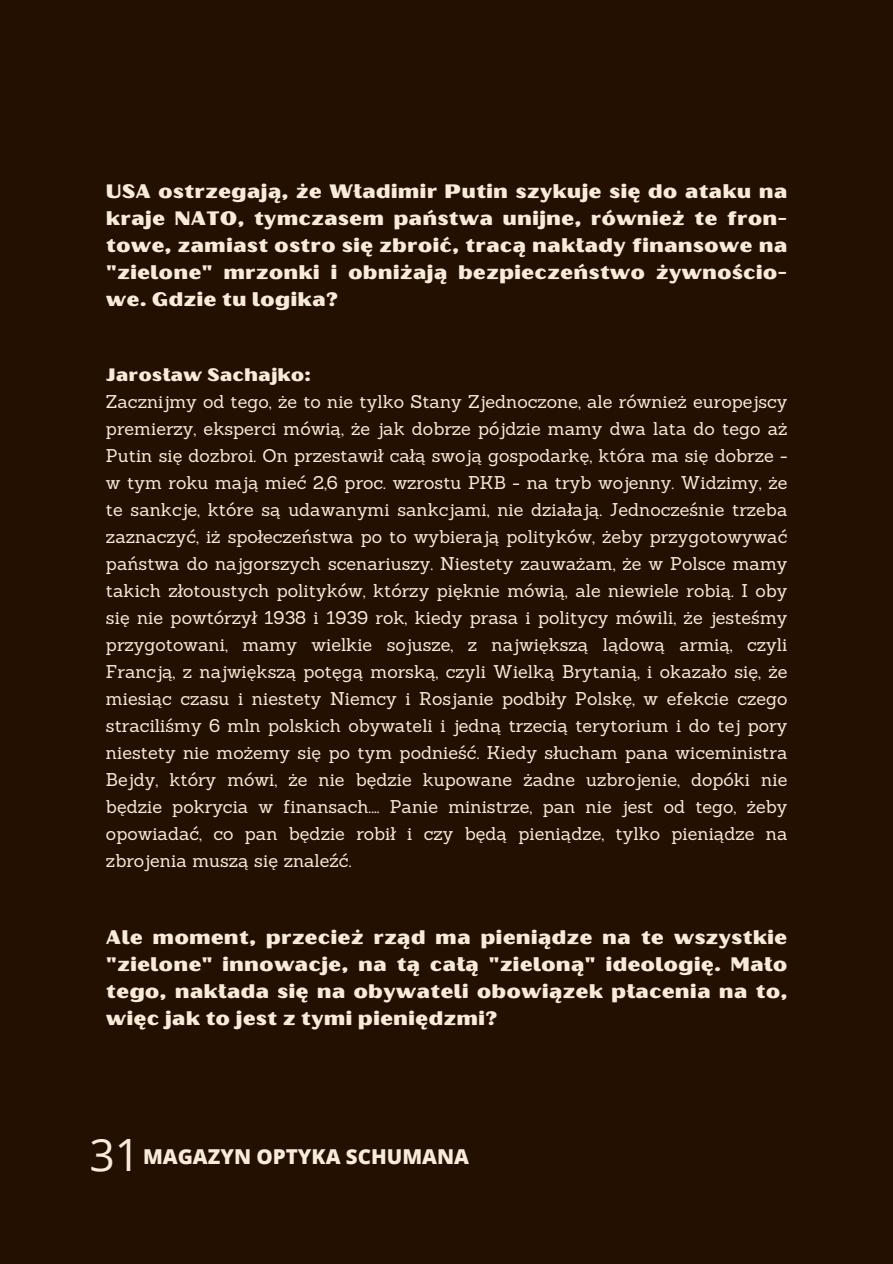
<style>
.page{position:relative;width:893px;height:1264px;background:#fff}
.page>*{position:absolute;margin:0;border:0;box-sizing:border-box;transform-origin:0 0}
.t1{font:800 20.55px "Open Sans";color:#f8ebd7}
.t2{font:19.5px/27px "Oilvare Base";color:#f8ebd7;text-align:justify}
.t3{font:18px/27px "Sanchez";color:#f8ebd7;text-align:justify}
.t4{font:18px "Oilvare Base";color:#f8ebd7}
.s1{font-weight:400;font-size:44.55px}
</style>
<div class="page">
<div style="left:0;top:0;width:892px;height:1263px;background:#241001"></div>
<p class="t2" style="left:106px;top:177px;width:683px">USA ostrzegają, że Władimir Putin szykuje się do ataku na kraje NATO, tymczasem państwa unijne, również te fron&shy;towe, zamiast ostro się zbroić, tracą nakłady finansowe na "zielone" mrzonki i obniżają bezpieczeństwo żywnościo&shy;we. Gdzie tu logika?</p>
<p class="t4" style="left:106px;top:363px;width:206px">Jarosław Sachajko:</p>
<p class="t3" style="left:106px;top:387px;width:683px">Zacznijmy od tego, że to nie tylko Stany Zjednoczone, ale również europejscy premierzy, eksperci mówią, że jak dobrze pójdzie mamy dwa lata do tego aż Putin się dozbroi. On przestawił całą swoją gospodarkę, która ma się dobrze - w tym roku mają mieć 2,6 proc. wzrostu PKB - na tryb wojenny. Widzimy, że te sankcje, które są udawanymi sankcjami, nie działają. Jednocześnie trzeba zaznaczyć, iż społeczeństwa po to wybierają polityków, żeby przygotowywać państwa do najgorszych scenariuszy. Niestety zauważam, że w Polsce mamy takich złotoustych polityków, którzy pięknie mówią, ale niewiele robią. I oby się nie powtórzył 1938 i 1939 rok, kiedy prasa i politycy mówili, że jesteśmy przygotowani, mamy wielkie sojusze, z największą lądową armią, czyli Francją, z największą potęgą morską, czyli Wielką Brytanią, i okazało się, że miesiąc czasu i niestety Niemcy i Rosjanie podbiły Polskę, w efekcie czego straciliśmy 6 mln polskich obywateli i jedną trzecią terytorium i do tej pory niestety nie możemy się po tym podnieść. Kiedy słucham pana wiceministra Bejdy, który mówi, że nie będzie kupowane żadne uzbrojenie, dopóki nie będzie pokrycia w finansach.... Panie ministrze, pan nie jest od tego, żeby opowiadać, co pan będzie robił i czy będą pieniądze, tylko pieniądze na zbrojenia muszą się znaleźć.</p>
<p class="t2" style="left:106px;top:924px;width:683px">Ale moment, przecież rząd ma pieniądze na te wszystkie "zielone" innowacje, na tą całą "zieloną" ideologię. Mało tego, nakłada się na obywateli obowiązek płacenia na to, więc jak to jest z tymi pieniędzmi?</p>
<p class="t1" style="left:89px;top:1142px;width:381px"><span class="s1">31</span>MAGAZYN OPTYKA SCHUMANA</p>
</div>
